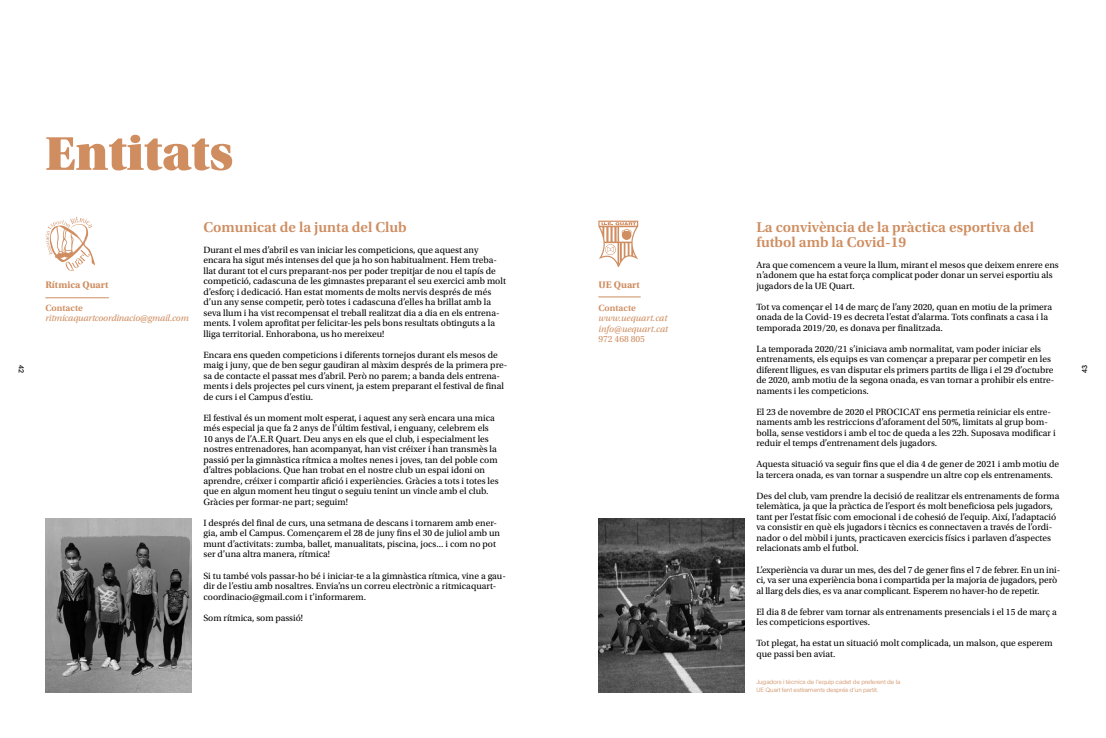
<style>
.page{position:relative;width:1106px;height:738px;background:#fff}
.page>*{position:absolute;margin:0;border:0;box-sizing:border-box;transform-origin:0 0}
.t1{font:50px "Utopia Std Black Headline";color:#cf8d60}
.t2{font:600 15px/15px "Utopia Std";color:#cf8d60}
.t3{font:700 10px "Utopia Std";color:#cf8d60}
.t4{font:9.5px/10.5px "Utopia Std";color:#000}
.t5{font:italic 9.5px/10.5px "Utopia Std";letter-spacing:-.015em;color:#cf8d60}
.t6{font:600 9.5px "Utopia Std";color:#cf8d60}
.t7{font:9.5px "Utopia Std";color:#cf8d60}
.t8{font:7px "Plain";color:#000}
.t9{font:100 6px/8px "Plain";letter-spacing:-.01em;color:#cf8d60}
</style>
<div class="page">
<hr style="left:598px;top:296px;width:42px;height:1px;background:#cf8d60">
<svg style="left:598px;top:220px;width:40px;height:47px"></svg>
<hr style="left:45px;top:297px;width:64px;height:1px;background:#cf8d60">
<img style="left:598px;top:518px;width:146px;height:174px">
<img style="left:45px;top:518px;width:146px;height:174px">
<svg style="left:45px;top:217px;width:50px;height:54px"></svg>
<p class="t8" style="left:26px;top:364px;width:10px;rotate:90deg">42</p>
<h1 class="t1" style="left:45px;top:127px;width:189px">Entitats</h1>
<p class="t3" style="left:45px;top:279px;width:65px">Rítmica Quart</p>
<p class="t6" style="left:45px;top:302px;width:39px">Contacte</p>
<p class="t5" style="left:45px;top:313px;width:145px">ritmicaquartcoordinacio@gmail.com</p>
<h2 class="t2" style="left:203px;top:219px;width:205px">Comunicat de la junta del Club</h2>
<p class="t4" style="left:203px;top:244px;width:304px">Durant el mes d’abril es van iniciar les competicions, que aquest any encara ha sigut més intenses del que ja ho son habitualment. Hem treba&shy;llat durant tot el curs preparant-nos per poder trepitjar de nou el tapís de competició, cadascuna de les gimnastes preparant el seu exercici amb molt d’esforç i dedicació. Han estat moments de molts nervis després de més d’un any sense competir, però totes i cadascuna d’elles ha brillat amb la seva llum i ha vist recompensat el treball realitzat dia a dia en els entrena&shy;ments. I volem aprofitat per felicitar-les pels bons resultats obtinguts a la lliga territorial. Enhorabona, us ho mereixeu!</p>
<p class="t4" style="left:203px;top:349px;width:305px">Encara ens queden competicions i diferents tornejos durant els mesos de maig i juny, que de ben segur gaudiran al màxim després de la primera pre&shy;sa de contacte el passat mes d’abril. Però no parem; a banda dels entrena&shy;ments i dels projectes pel curs vinent, ja estem preparant el festival de final de curs i el Campus d’estiu.</p>
<p class="t4" style="left:203px;top:412px;width:297px">El festival és un moment molt esperat, i aquest any serà encara una mica més especial ja que fa 2 anys de l’últim festival, i enguany, celebrem els 10 anys de l’A.E.R Quart. Deu anys en els que el club, i especialment les nostres entrenadores, han acompanyat, han vist créixer i han transmès la passió per la gimnàstica rítmica a moltes nenes i joves, tan del poble com d’altres poblacions. Que han trobat en el nostre club un espai idoni on aprendre, créixer i compartir afició i experiències. Gràcies a tots i totes les que en algun moment heu tingut o seguiu tenint un vincle amb el club.<br>Gràcies per formar-ne part; seguim!</p>
<p class="t4" style="left:203px;top:517px;width:298px">I després del final de curs, una setmana de descans i tornarem amb ener&shy;gia, amb el Campus. Començarem el 28 de juny fins el 30 de juliol amb un munt d’activitats: zumba, ballet, manualitats, piscina, jocs... i com no pot ser d’una altra manera, rítmica!</p>
<p class="t4" style="left:203px;top:570px;width:304px">Si tu també vols passar-ho bé i iniciar-te a la gimnàstica rítmica, vine a gau&shy;dir de l’estiu amb nosaltres. Envia’ns un correu electrònic a ritmicaquart&shy;coordinacio@gmail.com i t’informarem.</p>
<p class="t4" style="left:203px;top:612px;width:101px">Som rítmica, som passió!</p>
<p class="t3" style="left:598px;top:279px;width:43px">UE Quart</p>
<p class="t6" style="left:598px;top:302px;width:39px">Contacte</p>
<p class="t5" style="left:598px;top:313px;width:71px">www.uequart.cat info@uequart.cat</p>
<p class="t7" style="left:598px;top:334px;width:48px">972 468 805</p>
<h2 class="t2" style="left:756px;top:219px;width:279px">La convivència de la pràctica esportiva del futbol amb la Covid-19</h2>
<p class="t4" style="left:756px;top:259px;width:304px">Ara que comencem a veure la llum, mirant el mesos que deixem enrere ens n’adonem que ha estat força complicat poder donar un servei esportiu als jugadors de la UE Quart.</p>
<p class="t4" style="left:756px;top:301px;width:297px">Tot va començar el 14 de març de l’any 2020, quan en motiu de la primera onada de la Covid-19 es decreta l’estat d’alarma. Tots confinats a casa i la temporada 2019/20, es donava per finalitzada.</p>
<p class="t4" style="left:756px;top:343px;width:299px">La temporada 2020/21 s’iniciava amb normalitat, vam poder iniciar els entrenaments, els equips es van començar a preparar per competir en les diferent lligues, es van disputar els primers partits de lliga i el 29 d’octubre de 2020, amb motiu de la segona onada, es van tornar a prohibir els entre&shy;naments i les competicions.</p>
<p class="t4" style="left:756px;top:406px;width:301px">El 23 de novembre de 2020 el PROCICAT ens permetia reiniciar els entre&shy;naments amb les restriccions d’aforament del 50%, limitats al grup bom&shy;bolla, sense vestidors i amb el toc de queda a les 22h. Suposava modificar i reduir el temps d’entrenament dels jugadors.</p>
<p class="t4" style="left:756px;top:459px;width:304px">Aquesta situació va seguir fins que el dia 4 de gener de 2021 i amb motiu de la tercera onada, es van tornar a suspendre un altre cop els entrenaments.</p>
<p class="t4" style="left:756px;top:490px;width:304px">Des del club, vam prendre la decisió de realitzar els entrenaments de forma telemàtica, ja que la pràctica de l’esport és molt beneficiosa pels jugadors, tant per l’estat físic com emocional i de cohesió de l’equip. Així, l’adaptació va consistir en què els jugadors i tècnics es connectaven a través de l’ordi&shy;nador o del mòbil i junts, practicaven exercicis físics i parlaven d’aspectes relacionats amb el futbol.</p>
<p class="t4" style="left:756px;top:564px;width:305px">L’experiència va durar un mes, des del 7 de gener fins el 7 de febrer. En un ini&shy;ci, va ser una experiència bona i compartida per la majoria de jugadors, però al llarg dels dies, es va anar complicant. Esperem no haver-ho de repetir.</p>
<p class="t4" style="left:756px;top:606px;width:302px">El dia 8 de febrer vam tornar als entrenaments presencials i el 15 de març a les competicions esportives.</p>
<p class="t4" style="left:756px;top:637px;width:298px">Tot plegat, ha estat un situació molt complicada, un malson, que esperem que passi ben aviat.</p>
<p class="t9" style="left:756px;top:677px;width:146px">Jugadors i tècnics de l’equip cadet de preferent de la<br>UE Quart fent estiraments després d’un partit.</p>
<p class="t8" style="left:1079px;top:373px;width:10px;rotate:-90deg">43</p>
</div>
